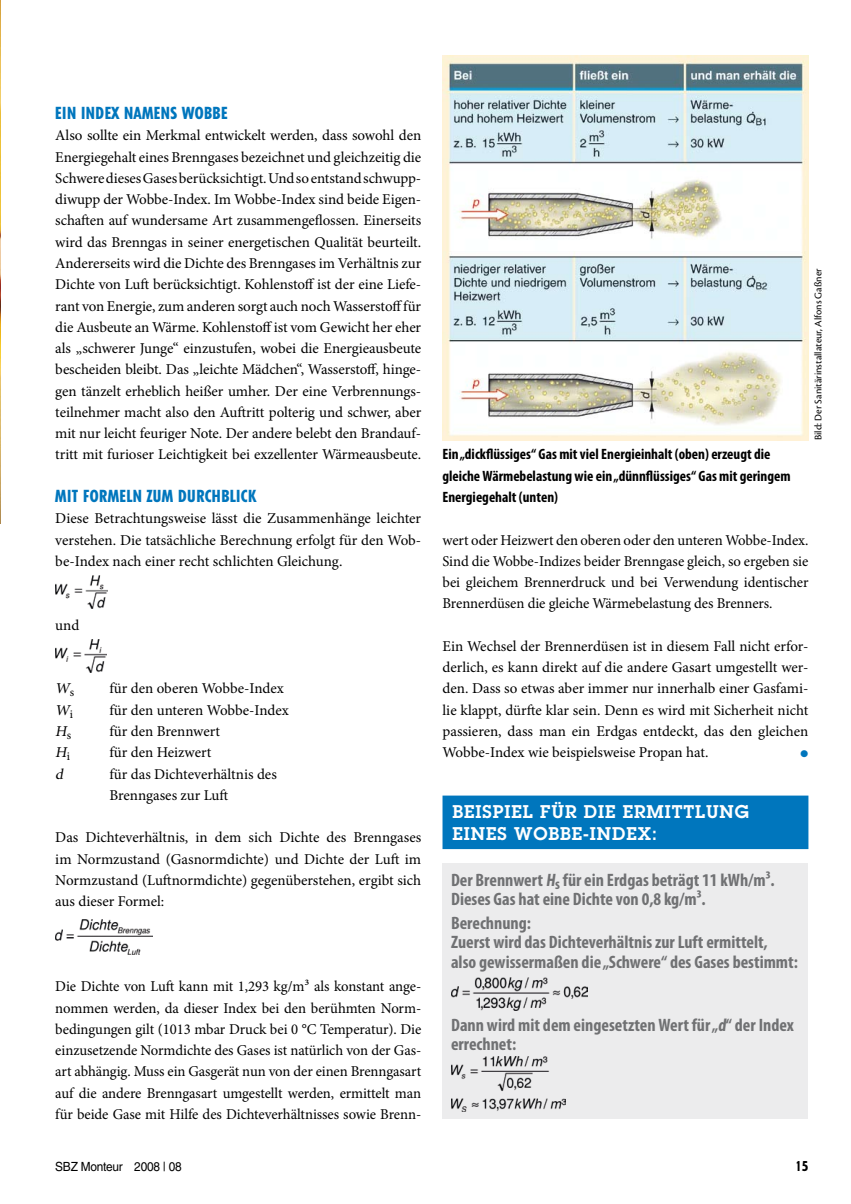
<style>
.page{position:relative;width:851px;height:1204px;background:#fff}
.page>*{position:absolute;margin:0;border:0;box-sizing:border-box;transform-origin:0 0}
.t1{font:700 condensed 18px/19.5px "Myriad Pro";color:#707173}
.t2{font:600 18px/21.6px "Lubalin Graph Std";letter-spacing:.05em;color:#fff}
.t3{font:800 condensed 16.5px "Tempo Std";letter-spacing:.03em;color:#0076bd}
.t4{font:15px/21.3px "Minion Pro";letter-spacing:-.005em;color:#000;text-align:justify}
.t5{font:700 condensed 15px/21.3px "Myriad Pro";color:#000}
.t6{font:italic 15px "Minion Pro";color:#000}
.t7{font:15px "European Pi Std 3";color:#0076bd}
.t8{font:800 condensed 13.5px "Tempo Std";color:#000}
.t9{font:12.6px "Helvetica LT Std";letter-spacing:-.02em;color:#000;scale:.94 1}
.t10{font:10.5px "Cronos Pro";color:#000}
</style>
<div class="page">
<img style="left:0;top:0;width:1px;height:523px">
<img style="left:442px;top:55px;width:366px;height:385px">
<img style="left:55px;top:575px;width:52px;height:33px">
<img style="left:55px;top:639px;width:51px;height:33px">
<img style="left:55px;top:919px;width:97px;height:35px">
<div style="left:442px;top:795px;width:366px;height:54px;background:#0076bd"></div>
<div style="left:442px;top:863px;width:366px;height:255px;background:#ececed"></div>
<img style="left:451px;top:977px;width:136px;height:33px">
<img style="left:451px;top:1056px;width:115px;height:55px">
<p class="t3" style="left:55px;top:103px;width:174px">EIN INDEX NAMENS WOBBE</p>
<p class="t4" style="left:55px;top:125px;width:367px">Also sollte ein Merkmal entwickelt werden, dass sowohl den Energiegehalt eines Brenngases bezeichnet und gleichzeitig die Schwere dieses Gases berücksichtigt. Und so entstand schwupp&shy;diwupp der Wobbe-Index. Im Wobbe-Index sind beide Eigen&shy;schaften auf wundersame Art zusammengeflossen. Einerseits wird das Brenngas in seiner energetischen Qualität beurteilt.<br>Andererseits wird die Dichte des Brenngases im Verhältnis zur Dichte von Luft berücksichtigt. Kohlenstoff ist der eine Liefe&shy;rant von Energie, zum anderen sorgt auch noch Wasserstoff für die Ausbeute an Wärme. Kohlenstoff ist vom Gewicht her eher als „schwerer Junge“ einzustufen, wobei die Energieausbeute bescheiden bleibt. Das „leichte Mädchen“, Wasserstoff, hinge&shy;gen tänzelt erheblich heißer umher. Der eine Verbrennungs&shy;teilnehmer macht also den Auftritt polterig und schwer, aber mit nur leicht feuriger Note. Der andere belebt den Brandauf&shy;tritt mit furioser Leichtigkeit bei exzellenter Wärmeausbeute.</p>
<p class="t3" style="left:55px;top:485px;width:202px">MIT FORMELN ZUM DURCHBLICK</p>
<p class="t4" style="left:55px;top:508px;width:367px">Diese Betrachtungsweise lässt die Zusammenhänge leichter verstehen. Die tatsächliche Berechnung erfolgt für den Wob&shy;be-Index nach einer recht schlichten Gleichung.</p>
<p class="t4" style="left:55px;top:614px;width:26px">und</p>
<p class="t6" style="left:55px;top:678px;width:20px">W<sub>s</sub></p>
<p class="t4" style="left:109px;top:678px;width:176px">für den oberen Wobbe-Index</p>
<p class="t6" style="left:55px;top:699px;width:20px">W<sub>i</sub></p>
<p class="t4" style="left:109px;top:699px;width:181px">für den unteren Wobbe-Index</p>
<p class="t6" style="left:55px;top:721px;width:17px">H<sub>s</sub></p>
<p class="t4" style="left:109px;top:720px;width:112px">für den Brennwert</p>
<p class="t6" style="left:55px;top:742px;width:17px">H<sub>i</sub></p>
<p class="t4" style="left:109px;top:741px;width:103px">für den Heizwert</p>
<p class="t6" style="left:55px;top:763px;width:13px">d</p>
<p class="t4" style="left:109px;top:763px;width:169px">für das Dichteverhältnis des<br>Brenngases zur Luft</p>
<p class="t4" style="left:55px;top:827px;width:367px">Das Dichteverhältnis, in dem sich Dichte des Brenngases im Normzustand (Gasnormdichte) und Dichte der Luft im Normzustand (Luftnormdichte) gegenüberstehen, ergibt sich aus dieser Formel:</p>
<p class="t4" style="left:55px;top:975px;width:367px">Die Dichte von Luft kann mit 1,293 kg/m³ als konstant ange&shy;nommen werden, da dieser Index bei den berühmten Norm&shy;bedingungen gilt (1013 mbar Druck bei 0 °C Temperatur). Die einzusetzende Normdichte des Gases ist natürlich von der Gas&shy;art abhängig. Muss ein Gasgerät nun von der einen Brenngasart auf die andere Brenngasart umgestellt werden, ermittelt man für beide Gase mit Hilfe des Dichteverhältnisses sowie Brenn-</p>
<p class="t5" style="left:442px;top:443px;width:349px">Ein „dickflüssiges“ Gas mit viel Energieinhalt (oben) erzeugt die gleiche Wärmebelastung wie ein „dünnflüssiges“ Gas mit geringem<br>Energiegehalt (unten)</p>
<p class="t10" style="left:812px;top:440px;width:173px;rotate:-90deg">Bild: Der Sanitärinstallateur, Alfons Gaßner</p>
<p class="t4" style="left:442px;top:529px;width:367px">wert oder Heizwert den oberen oder den unteren Wobbe-Index.<br>Sind die Wobbe-Indizes beider Brenngase gleich, so ergeben sie bei gleichem Brennerdruck und bei Verwendung identischer Brennerdüsen die gleiche Wärmebelastung des Brenners.</p>
<p class="t4" style="left:442px;top:635px;width:367px">Ein Wechsel der Brennerdüsen ist in diesem Fall nicht erfor&shy;derlich, es kann direkt auf die andere Gasart umgestellt wer&shy;den. Dass so etwas aber immer nur innerhalb einer Gasfami&shy;lie klappt, dürfte klar sein. Denn es wird mit Sicherheit nicht passieren, dass man ein Erdgas entdeckt, das den gleichen Wobbe-Index wie beispielsweise Propan hat.</p>
<p class="t7" style="left:800px;top:742px;width:10px">•</p>
<p class="t2" style="left:452px;top:800px;width:298px">BEISPIEL FÜR DIE ERMITTLUNG<br>EINES WOBBE-INDEX:</p>
<p class="t1" style="left:451px;top:869px;width:325px">Der Brennwert H<sub>s</sub> für ein Erdgas beträgt 11 kWh/m³.<br>Dieses Gas hat eine Dichte von 0,8 kg/m³.</p>
<p class="t1" style="left:451px;top:912px;width:348px">Berechnung:<br>Zuerst wird das Dichteverhältnis zur Luft ermittelt,<br>also gewissermaßen die „Schwere“ des Gases bestimmt:</p>
<p class="t1" style="left:451px;top:1014px;width:344px">Dann wird mit dem eingesetzten Wert für „d“ der Index errechnet:</p>
<p class="t9" style="left:55px;top:1158px;width:136px">SBZ Monteur 2008 | 08</p>
<p class="t8" style="left:795px;top:1157px;width:14px">15</p>
</div>
